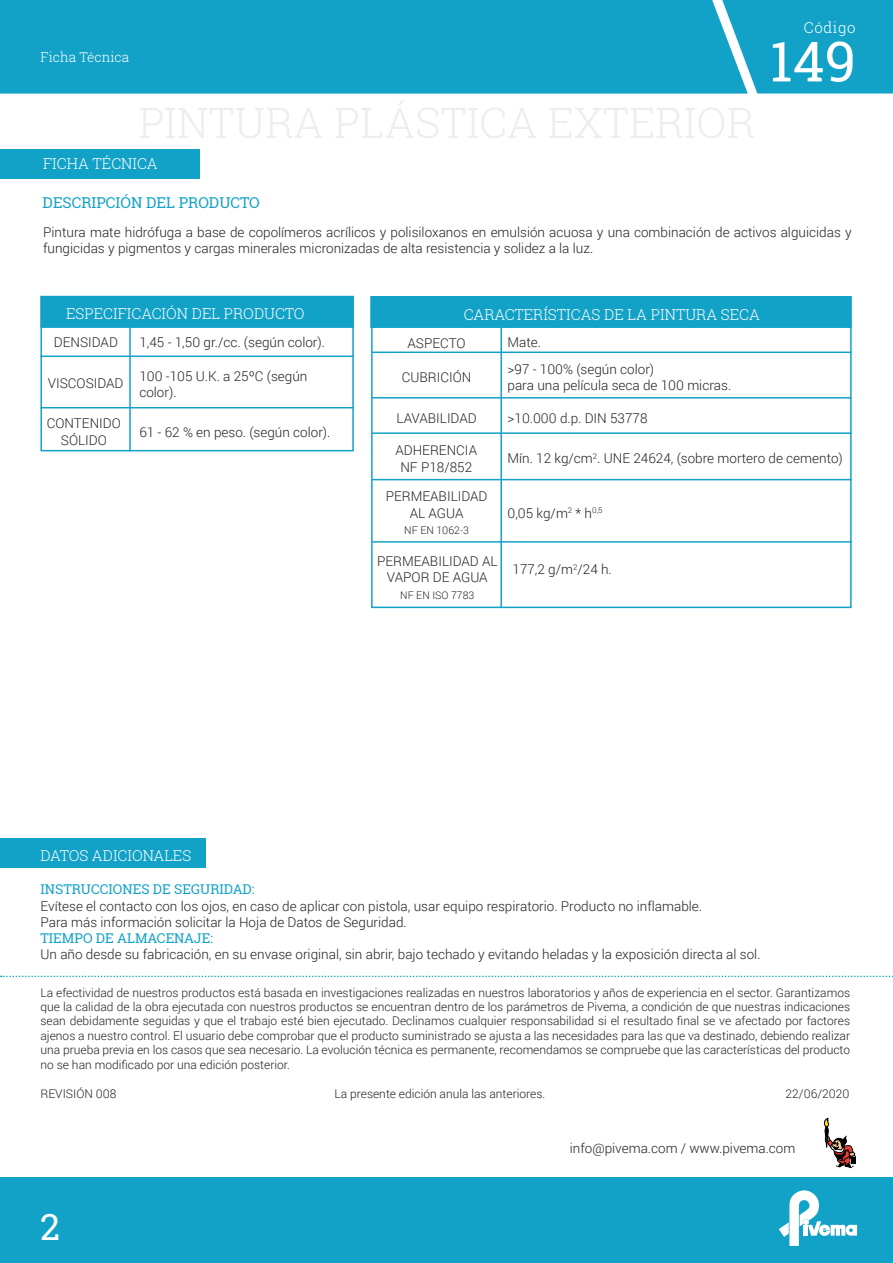
<style>
.page{position:relative;width:893px;height:1263px;background:#fff}
.page>*{position:absolute;margin:0;border:0;box-sizing:border-box;transform-origin:0 0}
.t1{font:55.5px "Roboto Slab";color:#fff}
.t2{font:36px "Roboto Slab";color:#fff}
.t3{font:300 15px "Roboto Slab";color:#fff}
.t4{font:15px "Roboto Slab";color:#13a2c7}
.textos{font:300 13.5px/16.2px "Roboto";color:#231f20}
.t5{font:13.5px "Roboto Slab";color:#13a2c7}
.t6{font:300 13.5px "Roboto Slab";color:#fff}
.t7{font:300 12px/14.4px "Roboto";color:#231f20;text-align:justify}
.t8{font:300 10.5px "Roboto";color:#231f20}
</style>
<div class="page">
<div style="left:371px;top:297px;width:481px;height:311px;border:2px solid #13a2c7"></div>
<div style="left:370px;top:296px;width:482px;height:32px;background:#13a2c7"></div>
<div style="left:40px;top:296px;width:314px;height:32px;background:#13a2c7;border:2px solid #13a2c7"></div>
<div style="left:40px;top:296px;width:314px;height:155px;border:2px solid #13a2c7"></div>
<hr style="left:129px;top:322px;width:2px;height:129px;background:#13a2c7">
<hr style="left:500px;top:327px;width:2px;height:281px;background:#13a2c7">
<hr style="left:372px;top:352px;width:480px;height:1px;background:#13a2c7">
<hr style="left:372px;top:397px;width:480px;height:1px;background:#13a2c7">
<hr style="left:40px;top:355px;width:314px;height:2px;background:#13a2c7">
<hr style="left:40px;top:407px;width:314px;height:1px;background:#13a2c7">
<hr style="left:372px;top:432px;width:480px;height:2px;background:#13a2c7">
<hr style="left:372px;top:479px;width:480px;height:1px;background:#13a2c7">
<hr style="left:373px;top:541px;width:479px;height:2px;background:#13a2c7">
<div style="left:0;top:1177px;width:893px;height:86px;background:#13a2c7"></div>
<svg style="left:779px;top:1190px;width:78px;height:56px"></svg>
<svg style="left:824px;top:1118px;width:31px;height:50px"></svg>
<div style="left:0;top:149px;width:200px;height:29px;background:#13a2c7"></div>
<div style="left:0;top:839px;width:205px;height:29px;background:#13a2c7"></div>
<div style="left:748px;top:0;width:145px;height:94px;background:#13a2c7"></div>
<div style="left:0;top:0;width:748px;height:94px;background:#13a2c7"></div>
<svg style="left:1px;top:975px;width:892px;height:2px"></svg>
<p class="t3" style="left:804px;top:17px;width:53px">Código</p>
<p class="t6" style="left:40px;top:48px;width:90px">Ficha Técnica</p>
<p class="t1" style="left:770px;top:23px;width:88px">149</p>
<p class="t3" style="left:43px;top:154px;width:116px">FICHA TÉCNICA</p>
<p class="t4" style="left:43px;top:192px;width:219px">DESCRIPCIÓN DEL PRODUCTO</p>
<p class="textos" style="left:43px;top:223px;width:810px">Pintura mate hidrófuga a base de copolímeros acrílicos y polisiloxanos en emulsión acuosa y una combinación de activos alguicidas y fungicidas y pigmentos y cargas minerales micronizadas de alta resistencia y solidez a la luz.</p>
<p class="t3" style="left:66px;top:303px;width:240px">ESPECIFICACIÓN DEL PRODUCTO</p>
<p class="textos" style="left:139px;top:334px;width:187px">1,45 - 1,50 gr./cc. (según color).</p>
<p class="textos" style="left:139px;top:367px;width:170px">100 -105 U.K. a 25ºC (según color).</p>
<p class="textos" style="left:139px;top:423px;width:193px">61 - 62 % en peso. (según color).</p>
<p class="textos" style="left:54px;top:334px;width:66px">DENSIDAD</p>
<p class="textos" style="left:48px;top:375px;width:77px">VISCOSIDAD</p>
<p class="textos" style="left:47px;top:415px;width:76px;text-align:center">CONTENIDO<br>SÓLIDO</p>
<p class="t3" style="left:464px;top:304px;width:298px">CARACTERÍSTICAS DE LA PINTURA SECA</p>
<p class="textos" style="left:408px;top:334px;width:60px">ASPECTO</p>
<p class="textos" style="left:402px;top:369px;width:71px">CUBRICIÓN</p>
<p class="textos" style="left:396px;top:410px;width:82px">LAVABILIDAD</p>
<p class="textos" style="left:395px;top:442px;width:83px">ADHERENCIA</p>
<p class="textos" style="left:400px;top:458px;width:73px">NF P18/852</p>
<p class="textos" style="left:386px;top:488px;width:103px">PERMEABILIDAD</p>
<p class="textos" style="left:410px;top:504px;width:55px">AL AGUA</p>
<p class="t8" style="left:404px;top:523px;width:66px">NF EN 1062-3</p>
<p class="textos" style="left:377px;top:552px;width:122px;text-align:center">PERMEABILIDAD AL<br>VAPOR DE AGUA</p>
<p class="t8" style="left:400px;top:588px;width:76px">NF EN ISO 7783</p>
<p class="textos" style="left:507px;top:333px;width:35px">Mate.</p>
<p class="textos" style="left:507px;top:361px;width:148px">&gt;97 - 100% (según color)</p>
<p class="textos" style="left:507px;top:377px;width:225px">para una película seca de 100 micras.</p>
<p class="textos" style="left:507px;top:410px;width:142px">&gt;10.000 d.p. DIN 53778</p>
<p class="textos" style="left:507px;top:450px;width:337px">Mín. 12 kg/cm<sup>2</sup>. UNE 24624, (sobre mortero de cemento)</p>
<p class="textos" style="left:507px;top:504px;width:97px">0,05 kg/m<sup>2</sup> * h<sup>0,5</sup></p>
<p class="textos" style="left:512px;top:561px;width:101px">177,2 g/m<sup>2</sup>/24 h.</p>
<p class="t3" style="left:40px;top:846px;width:152px">DATOS ADICIONALES</p>
<p class="t5" style="left:40px;top:880px;width:216px">INSTRUCCIONES DE SEGURIDAD:</p>
<p class="textos" style="left:40px;top:897px;width:663px">Evítese el contacto con los ojos, en caso de aplicar con pistola, usar equipo respiratorio. Producto no inflamable.</p>
<p class="textos" style="left:40px;top:913px;width:368px">Para más información solicitar la Hoja de Datos de Seguridad.</p>
<p class="t5" style="left:40px;top:929px;width:174px">TIEMPO DE ALMACENAJE:</p>
<p class="textos" style="left:40px;top:946px;width:722px">Un año desde su fabricación, en su envase original, sin abrir, bajo techado y evitando heladas y la exposición directa al sol.</p>
<p class="t7" style="left:40px;top:985px;width:811px">La efectividad de nuestros productos está basada en investigaciones realizadas en nuestros laboratorios y años de experiencia en el sector. Garantizamos que la calidad de la obra ejecutada con nuestros productos se encuentran dentro de los parámetros de Pivema, a condición de que nuestras indicaciones sean debidamente seguidas y que el trabajo esté bien ejecutado. Declinamos cualquier responsabilidad si el resultado final se ve afectado por factores ajenos a nuestro control. El usuario debe comprobar que el producto suministrado se ajusta a las necesidades para las que va destinado, debiendo realizar una prueba previa en los casos que sea necesario. La evolución técnica es permanente, recomendamos se compruebe que las características del producto no se han modificado por una edición posterior.</p>
<p class="t7" style="left:40px;top:1085px;width:77px">REVISIÓN 008</p>
<p class="t7" style="left:335px;top:1085px;width:212px">La presente edición anula las anteriores.</p>
<p class="t7" style="left:786px;top:1085px;width:65px">22/06/2020</p>
<p class="t2" style="left:40px;top:1203px;width:21px">2</p>
<p class="textos" style="left:570px;top:1140px;width:227px">info@pivema.com / www.pivema.com</p>
</div>
